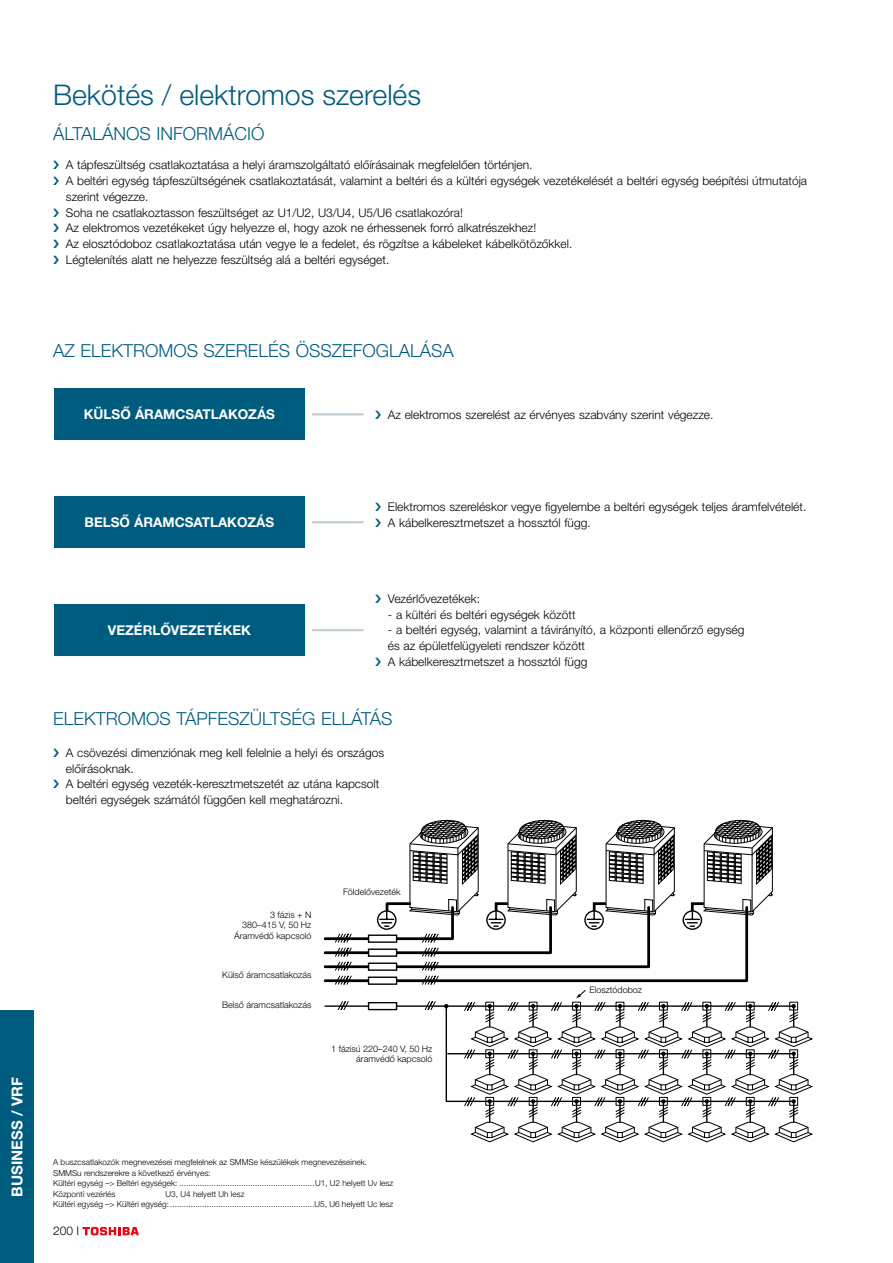
<style>
.page{position:relative;width:893px;height:1263px;background:#fff}
.page>*{position:absolute;margin:0;border:0;box-sizing:border-box;transform-origin:0 0}
.t1{font:300 28.5px "Helvetica Neue LT Pro";color:#005c7e}
.t2{font:300 18px "Helvetica Neue LT Pro";color:#005c7e}
.t3{font:700 15px "Helvetica Neue LT Pro";color:#fff}
.t4{font:700 13.5px "Helvetica Neue LT Pro";color:#fff}
.t5{font:300 12px/15.8px "Helvetica Neue LT Pro";color:#000}
.t6{font:300 9px/10.8px "Helvetica Neue LT Pro";color:#000;text-align:right}
.t7{font:300 8.25px/10.5px "Helvetica Neue LT Pro";color:#000}
</style>
<div class="page">
<div style="left:0;top:1010px;width:34px;height:253px;background:#005c7e"></div>
<svg style="left:83px;top:1227px;width:56px;height:8px"></svg>
<div style="left:54px;top:389px;width:251px;height:51px;background:#005c7e"></div>
<div style="left:54px;top:497px;width:251px;height:51px;background:#005c7e"></div>
<div style="left:54px;top:605px;width:251px;height:51px;background:#005c7e"></div>
<hr style="left:312px;top:413px;width:51px;height:2px;background:#c1d0d9">
<hr style="left:312px;top:521px;width:51px;height:2px;background:#c1d0d9">
<hr style="left:312px;top:629px;width:51px;height:2px;background:#c1d0d9">
<svg style="left:323px;top:819px;width:490px;height:323px"></svg>
<h1 class="t1" style="left:53px;top:78px;width:369px">Bekötés / elektromos szerelés</h1>
<h2 class="t2" style="left:53px;top:122px;width:213px">ÁLTALÁNOS INFORMÁCIÓ</h2>
<p class="t5" style="left:66px;top:157px;width:743px">A tápfeszültség csatlakoztatása a helyi áramszolgáltató előírásainak megfelelően történjen.<br>A beltéri egység tápfeszültségének csatlakoztatását, valamint a beltéri és a kültéri egységek vezetékelését a beltéri egység beépítési útmutatója szerint végezze.<br>Soha ne csatlakoztasson feszültséget az U1/U2, U3/U4, U5/U6 csatlakozóra!<br>Az elektromos vezetékeket úgy helyezze el, hogy azok ne érhessenek forró alkatrészekhez!<br>Az elosztódoboz csatlakoztatása után vegye le a fedelet, és rögzítse a kábeleket kábelkötözőkkel.<br>Légtelenítés alatt ne helyezze feszültség alá a beltéri egységet.</p>
<h2 class="t2" style="left:53px;top:340px;width:402px">AZ ELEKTROMOS SZERELÉS ÖSSZEFOGLALÁSA</h2>
<p class="t4" style="left:84px;top:406px;width:193px">KÜLSŐ ÁRAMCSATLAKOZÁS</p>
<p class="t4" style="left:85px;top:514px;width:191px">BELSŐ ÁRAMCSATLAKOZÁS</p>
<p class="t4" style="left:108px;top:622px;width:144px">VEZÉRLŐVEZETÉKEK</p>
<p class="t5" style="left:388px;top:406px;width:327px">Az elektromos szerelést az érvényes szabvány szerint végezze.</p>
<p class="t5" style="left:388px;top:498px;width:420px">Elektromos szereléskor vegye figyelembe a beltéri egységek teljes áramfelvételét.<br>A kábelkeresztmetszet a hossztól függ.</p>
<p class="t5" style="left:388px;top:590px;width:94px">Vezérlővezetékek:</p>
<p class="t5" style="left:388px;top:606px;width:189px">- a kültéri és beltéri egységek között</p>
<p class="t5" style="left:388px;top:622px;width:358px">- a beltéri egység, valamint a távirányító, a központi ellenőrző egység és az épületfelügyeleti rendszer között<br>A kábelkeresztmetszet a hossztól függ</p>
<h2 class="t2" style="left:53px;top:707px;width:341px">ELEKTROMOS TÁPFESZÜLTSÉG ELLÁTÁS</h2>
<p class="t5" style="left:66px;top:744px;width:320px">A csövezési dimenziónak meg kell felelnie a helyi és országos előírásoknak.<br>A beltéri egység vezeték-keresztmetszetét az utána kapcsolt beltéri egységek számától függően kell meghatározni.</p>
<p class="t3" style="left:8px;top:1196px;width:121px;rotate:-90deg">BUSINESS / VRF</p>
<p class="t6" style="left:234px;top:909px;width:79px">3 fázis + N<br>380–415 V, 50 Hz<br>Áramvédő kapcsoló</p>
<p class="t6" style="left:222px;top:969px;width:91px">Külső áramcsatlakozás</p>
<p class="t6" style="left:222px;top:999px;width:91px">Belső áramcsatlakozás</p>
<p class="t6" style="left:343px;top:887px;width:59px">Földelővezeték</p>
<p class="t6" style="left:331px;top:1043px;width:103px">1 fázisú 220–240 V, 50 Hz áramvédő kapcsoló</p>
<p class="t7" style="left:53px;top:1157px;width:342px">A buszcsatlakozók megnevezései megfelelnek az SMMSe készülékek megnevezéseinek.<br>SMMSu rendszerekre a következő érvényes:<br>Kültéri egység –&gt; Beltéri egységek: ...........................................................U1, U2 helyett Uv lesz Központi vezérlés</p>
<p class="t7" style="left:53px;top:1188px;width:342px;text-indent:112px">U3, U4 helyett Uh lesz<br>Kültéri egység –&gt; Kültéri egység:...............................................................U5, U6 helyett Uc lesz</p>
<p class="t5" style="left:53px;top:1223px;width:28px">200 I</p>
<p class="t6" style="left:589px;top:984px;width:54px">Elosztódoboz</p>
</div>
